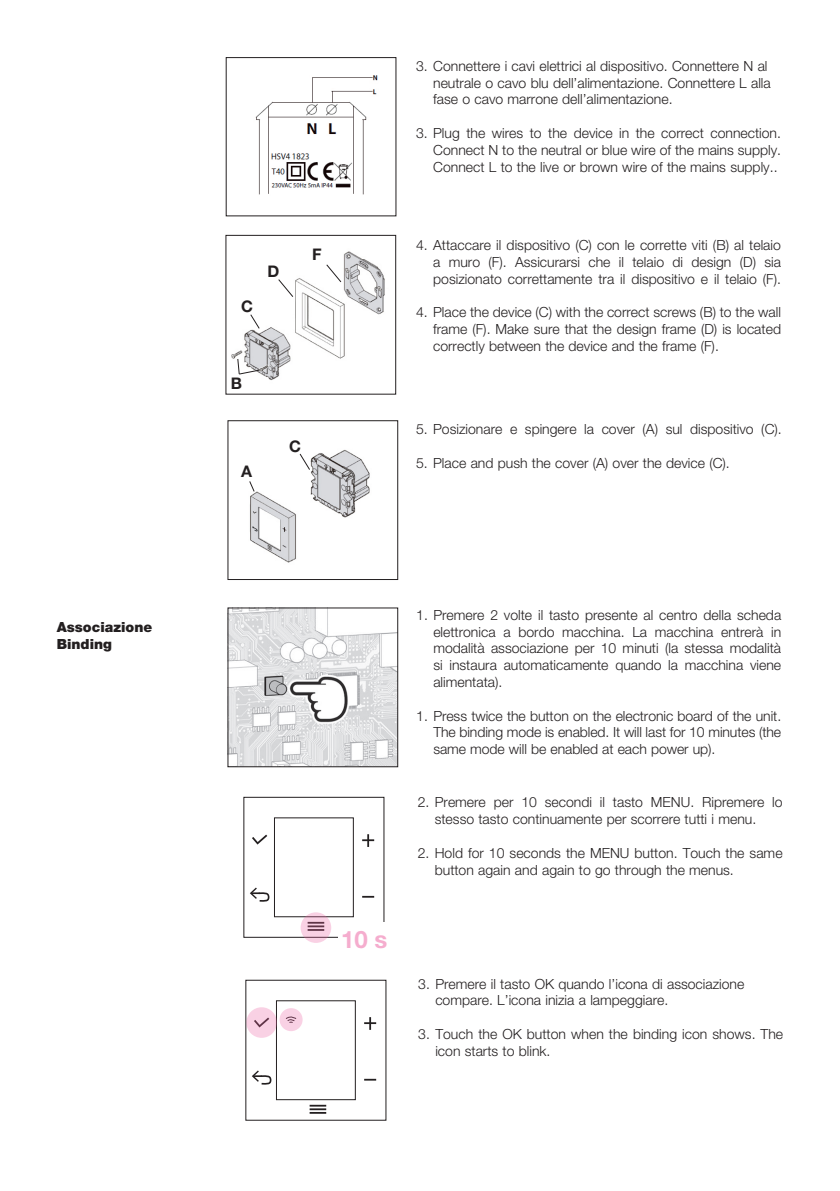
<style>
.page{position:relative;width:840px;height:1191px;background:#fff}
.page>*{position:absolute;margin:0;border:0;box-sizing:border-box;transform-origin:0 0}
.t1{font:700 24px "Helvetica Neue LT Std";color:#f5adce}
.t2{font:700 16px "Helvetica Neue LT Std";color:#231f20}
.t3{font:300 14px/16.8px "Helvetica Neue LT Std";color:#231f20}
.Normale{font:900 14px "Helvetica Neue LT Std";color:#231f20}
</style>
<div class="page">
<img style="left:255px;top:75px;width:123px;height:120px">
<img style="left:231px;top:251px;width:154px;height:129px">
<div style="left:225px;top:235px;width:171px;height:159px;border:1px solid #231f20"></div>
<img style="left:250px;top:449px;width:120px;height:114px">
<div style="left:227px;top:420px;width:171px;height:160px;border:1px solid #231f20"></div>
<img style="left:229px;top:609px;width:167px;height:156px">
<div style="left:227px;top:607px;width:171px;height:160px;border:1px solid #231f20"></div>
<div style="left:274px;top:817px;width:79px;height:100px;border:1px solid #231f20"></div>
<svg style="left:252px;top:834px;width:16px;height:11px"></svg>
<svg style="left:362px;top:834px;width:12px;height:13px"></svg>
<svg style="left:362px;top:896px;width:12px;height:1px"></svg>
<svg style="left:250px;top:887px;width:20px;height:15px"></svg>
<svg style="left:300px;top:912px;width:31px;height:31px"></svg>
<svg style="left:364px;top:1017px;width:12px;height:12px"></svg>
<svg style="left:364px;top:1078px;width:12px;height:2px"></svg>
<svg style="left:252px;top:1070px;width:20px;height:15px"></svg>
<svg style="left:309px;top:1104px;width:17px;height:9px"></svg>
<svg style="left:279px;top:1008px;width:23px;height:23px"></svg>
<svg style="left:246px;top:1007px;width:31px;height:30px"></svg>
<svg style="left:249px;top:313px;width:11px;height:17px"></svg>
<svg style="left:277px;top:278px;width:17px;height:20px"></svg>
<svg style="left:325px;top:263px;width:17px;height:20px"></svg>
<svg style="left:236px;top:358px;width:25px;height:17px"></svg>
<svg style="left:249px;top:480px;width:6px;height:13px"></svg>
<svg style="left:298px;top:452px;width:13px;height:19px"></svg>
<p class="Normale" style="left:57px;top:619px;width:97px">Associazione</p>
<p class="Normale" style="left:57px;top:636px;width:57px">Binding</p>
<p class="t2" style="left:241px;top:296px;width:13px">C</p>
<p class="t2" style="left:267px;top:261px;width:13px">D</p>
<p class="t2" style="left:312px;top:245px;width:11px">F</p>
<p class="t2" style="left:230px;top:373px;width:13px">B</p>
<p class="t2" style="left:241px;top:462px;width:12px">A</p>
<p class="t2" style="left:289px;top:436px;width:13px">C</p>
<p class="t3" style="left:433px;top:57px;width:339px;text-indent:-17px">3. Connettere i cavi elettrici al dispositivo. Connettere N al neutrale o cavo blu dell’alimentazione. Connettere L alla fase o cavo marrone dell’alimentazione.</p>
<p class="t3" style="left:433px;top:124px;width:349px;text-align:justify;text-indent:-17px">3. Plug the wires to the device in the correct connection.<br>Connect N to the neutral or blue wire of the mains supply.<br>Connect L to the live or brown wire of the mains supply..</p>
<p class="t3" style="left:433px;top:236px;width:349px;text-align:justify;text-indent:-17px">4. Attaccare il dispositivo (C) con le corrette viti (B) al telaio a muro (F). Assicurarsi che il telaio di design (D) sia posizionato correttamente tra il dispositivo e il telaio (F).</p>
<p class="t3" style="left:433px;top:304px;width:349px;text-align:justify;text-indent:-17px">4. Place the device (C) with the correct screws (B) to the wall frame (F). Make sure that the design frame (D) is located correctly between the device and the frame (F).</p>
<p class="t3" style="left:416px;top:420px;width:367px">5. Posizionare e spingere la cover (A) sul dispositivo (C).</p>
<p class="t3" style="left:416px;top:454px;width:315px">5. Place and push the cover (A) over the device (C).</p>
<p class="t1" style="left:341px;top:924px;width:48px">10 s</p>
<p class="t3" style="left:433px;top:606px;width:349px;text-align:justify;text-indent:-17px">1. Premere 2 volte il tasto presente al centro della scheda elettronica a bordo macchina. La macchina entrerà in modalità associazione per 10 minuti (la stessa modalità si instaura automaticamente quando la macchina viene alimentata).</p>
<p class="t3" style="left:433px;top:707px;width:349px;text-align:justify;text-indent:-17px">1. Press twice the button on the electronic board of the unit.<br>The binding mode is enabled. It will last for 10 minutes (the same mode will be enabled at each power up).</p>
<p class="t3" style="left:434px;top:793px;width:349px;text-indent:-17px">2. Premere per 10 secondi il tasto MENU. Ripremere lo stesso tasto continuamente per scorrere tutti i menu.</p>
<p class="t3" style="left:434px;top:844px;width:349px;text-indent:-17px">2. Hold for 10 seconds the MENU button. Touch the same button again and again to go through the menus.</p>
<p class="t3" style="left:435px;top:975px;width:310px;text-indent:-17px">3. Premere il tasto OK quando l’icona di associazione compare. L’icona inizia a lampeggiare.</p>
<p class="t3" style="left:435px;top:1025px;width:349px;text-indent:-17px">3. Touch the OK button when the binding icon shows. The icon starts to blink.</p>
</div>
